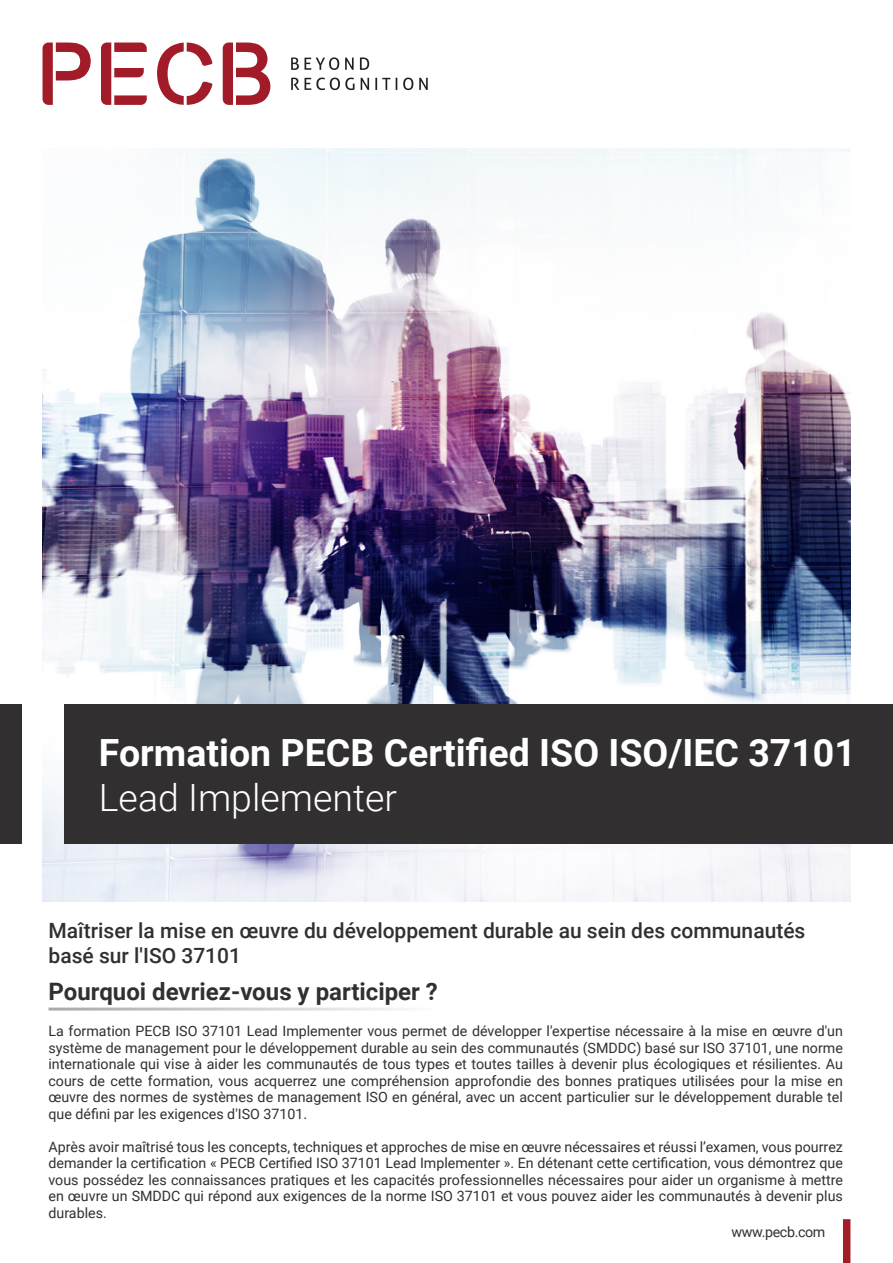
<style>
.page{position:relative;width:893px;height:1263px;background:#fff}
.page>*{position:absolute;margin:0;border:0;box-sizing:border-box;transform-origin:0 0}
.t1{font:700 37.5px "Roboto";color:#fff}
.t2{font:300 37.5px "Roboto";color:#fff}
.t3{font:700 24px "Roboto";color:#312f30}
.t4{font:500 21px/25.2px "Roboto";color:#312f30}
.Bullet_Points{font:14.25px/16.5px "Roboto";color:#312f30;text-align:justify}
.Bullet_Points-2{font:14.25px "Roboto";letter-spacing:-.025em;color:#312f30}
</style>
<div class="page">
<img style="left:43px;top:149px;width:807px;height:752px">
<div style="left:843px;top:1219px;width:7px;height:44px;background:#a11e29"></div>
<div style="left:65px;top:704px;width:828px;height:140px;background:#312f30"></div>
<div style="left:0;top:704px;width:21px;height:140px;background:#312f30"></div>
<svg style="left:43px;top:43px;width:48px;height:62px"></svg>
<svg style="left:101px;top:43px;width:46px;height:62px"></svg>
<svg style="left:157px;top:43px;width:55px;height:62px"></svg>
<svg style="left:223px;top:43px;width:47px;height:62px"></svg>
<svg style="left:291px;top:57px;width:48px;height:13px"></svg>
<svg style="left:345px;top:58px;width:9px;height:12px"></svg>
<svg style="left:360px;top:57px;width:9px;height:13px"></svg>
<svg style="left:291px;top:78px;width:8px;height:12px"></svg>
<svg style="left:305px;top:78px;width:49px;height:12px"></svg>
<svg style="left:361px;top:78px;width:8px;height:12px"></svg>
<svg style="left:375px;top:78px;width:15px;height:12px"></svg>
<svg style="left:396px;top:78px;width:1px;height:12px"></svg>
<svg style="left:403px;top:78px;width:10px;height:12px"></svg>
<svg style="left:419px;top:78px;width:9px;height:12px"></svg>
<p class="t1" style="left:99px;top:726px;width:759px">Formation PECB Certified ISO ISO/IEC 37101</p>
<p class="t2" style="left:99px;top:771px;width:300px">Lead Implementer</p>
<p class="t4" style="left:49px;top:917px;width:758px">Maîtriser la mise en œuvre du développement durable au sein des communautés basé sur l'ISO 37101</p>
<p class="t3" style="left:49px;top:975px;width:391px">Pourquoi devriez-vous y participer ?</p>
<p class="Bullet_Points" style="left:49px;top:1022px;width:796px">La formation PECB ISO 37101 Lead Implementer vous permet de développer l'expertise nécessaire à la mise en œuvre d'un système de management pour le développement durable au sein des communautés (SMDDC) basé sur ISO 37101, une norme internationale qui vise à aider les communautés de tous types et toutes tailles à devenir plus écologiques et résilientes. Au cours de cette formation, vous acquerrez une compréhension approfondie des bonnes pratiques utilisées pour la mise en œuvre des normes de systèmes de management ISO en général, avec un accent particulier sur le développement durable tel que défini par les exigences d'ISO 37101.</p>
<p class="Bullet_Points" style="left:49px;top:1138px;width:796px">Après avoir maîtrisé tous les concepts, techniques et approches de mise en œuvre nécessaires et réussi l’examen, vous pourrez demander la certification « PECB Certified ISO 37101 Lead Implementer ». En détenant cette certification, vous démontrez que vous possédez les connaissances pratiques et les capacités professionnelles nécessaires pour aider un organisme à mettre en œuvre un SMDDC qui répond aux exigences de la norme ISO 37101 et vous pouvez aider les communautés à devenir plus durables.</p>
<p class="Bullet_Points-2" style="left:731px;top:1221px;width:95px">www.pecb.com</p>
</div>
